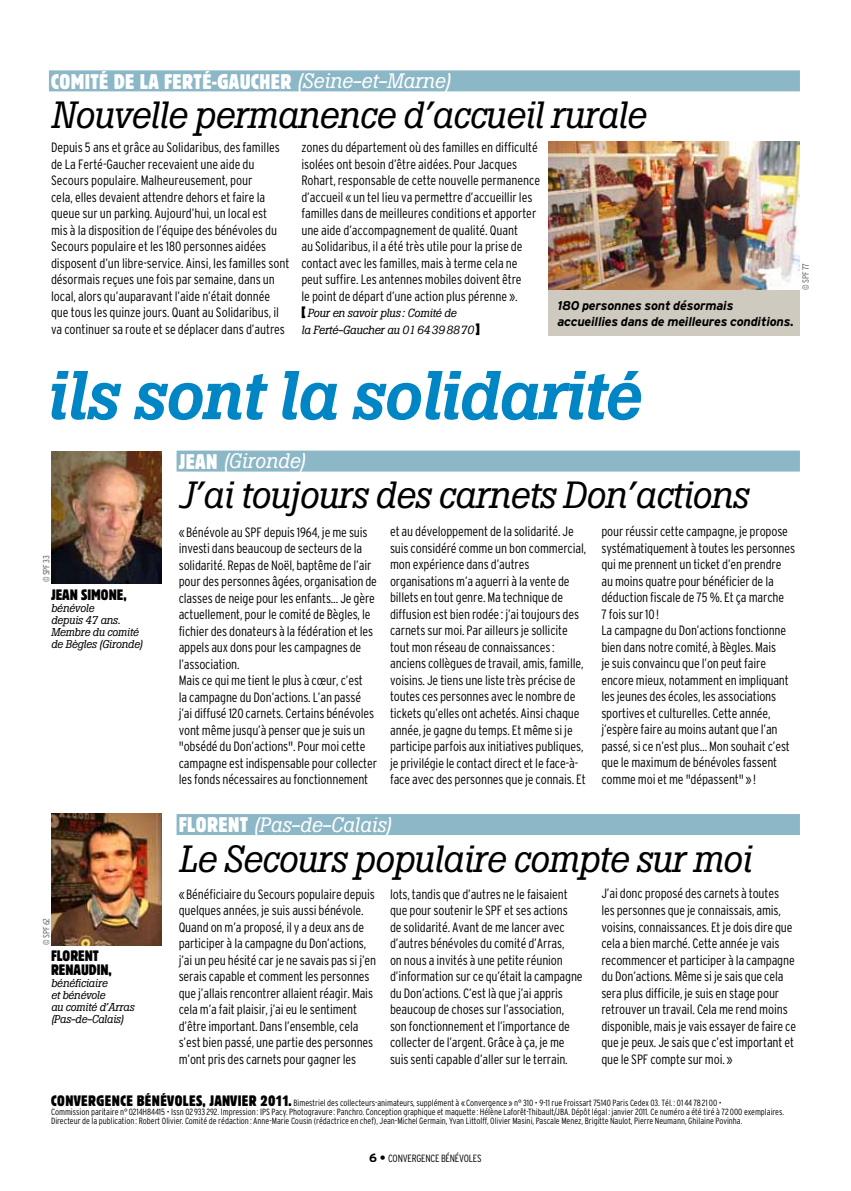
<style>
.page{position:relative;width:851px;height:1191px;background:#fff}
.page>*{position:absolute;margin:0;border:0;box-sizing:border-box;transform-origin:0 0}
.t1{font:italic 500 68.25px "Boton";letter-spacing:-.025em;color:#0085c5}
.t2{font:italic 37.5px "Boton";letter-spacing:-.015em;color:#000}
.t3{font:condensed 21px "Block BE";letter-spacing:.02em;color:#fff}
.t4{font:italic 20.7px "Boton";color:#fff}
.t5{font:condensed 15px/13.5px "Block BE";color:#000}
.t6{font:300 condensed 13.5px/16.5px "Interstate";letter-spacing:-.01em;color:#000}
.t7{font:italic 700 12.75px/16.2px "Interstate";letter-spacing:-.015em;color:#000}
.t8{font:italic 11.7px/16.5px "Boton";letter-spacing:-.015em;color:#000}
.t9{font:italic 11.25px/12px "Boton";letter-spacing:-.015em;color:#000}
.t10{font:300 condensed 10.5px "Interstate";color:#000}
.t11{font:300 condensed 9px/9px "Interstate";color:#000}
.t12{font:300 condensed 9px "Interstate";letter-spacing:-.02em;color:#58585a}
.s1{font-family:"Boton";font-style:italic;font-stretch:normal;font-size:20.7px}
.s2{font-family:"Block BE";font-style:normal;font-stretch:condensed;font-size:15px}
.s3{font-family:"Block BE";font-style:normal;font-stretch:condensed;font-size:21px}
.s4{font-family:"Block BE";font-weight:400;font-size:15px}
.s5{font-weight:700;font-stretch:normal;font-size:12px}
</style>
<div class="page">
<div style="left:176px;top:450px;width:623px;height:21px;background:#8cb7c6"></div>
<img style="left:51px;top:451px;width:111px;height:132px">
<div style="left:176px;top:814px;width:623px;height:21px;background:#8cb7c6"></div>
<img style="left:51px;top:814px;width:111px;height:131px">
<div style="left:49px;top:70px;width:750px;height:21px;background:#8cb7c6"></div>
<img style="left:549px;top:141px;width:250px;height:149px">
<div style="left:549px;top:290px;width:250px;height:46px;background:#cfcac0"></div>
<h3 class="t3" style="left:51px;top:69px;width:401px">COMITÉ DE LA FERTÉ-GAUCHER <span class="s1">(Seine-et-Marne)</span></h3>
<h2 class="t2" style="left:51px;top:93px;width:596px">Nouvelle permanence d’accueil rurale</h2>
<p class="t6" style="left:51px;top:139px;width:240px">Depuis 5 ans et grâce au Solidaribus, des familles de La Ferté-Gaucher recevaient une aide du Secours populaire. Malheureusement, pour<br>cela, elles devaient attendre dehors et faire la queue sur un parking. Aujourd’hui, un local est<br>mis à la disposition de l’équipe des bénévoles du Secours populaire et les 180 personnes aidées disposent d’un libre-service. Ainsi, les familles sont désormais reçues une fois par semaine, dans un local, alors qu’auparavant l’aide n’était donnée que tous les quinze jours. Quant au Solidaribus, il va continuer sa route et se déplacer dans d’autres</p>
<p class="t6" style="left:301px;top:139px;width:240px">zones du département où des familles en difficulté isolées ont besoin d’être aidées. Pour Jacques Rohart, responsable de cette nouvelle permanence d’accueil « un tel lieu va permettre d’accueillir les familles dans de meilleures conditions et apporter une aide d’accompagnement de qualité. Quant<br>au Solidaribus, il a été très utile pour la prise de contact avec les familles, mais à terme cela ne peut suffire. Les antennes mobiles doivent être<br>le point de départ d’une action plus pérenne ».</p>
<p class="t8" style="left:301px;top:305px;width:180px"><span class="s2">[</span> Pour en savoir plus: Comité de<br>la Ferté-Gaucher au 0164398870 <span class="s2">]</span></p>
<p class="t7" style="left:557px;top:297px;width:238px">180 personnes sont désormais accueillies dans de meilleures conditions.</p>
<p class="t12" style="left:800px;top:289px;width:28px;rotate:-90deg">© SPF 77</p>
<h1 class="t1" style="left:47px;top:356px;width:595px">ils sont la solidarité</h1>
<p class="t12" style="left:41px;top:582px;width:28px;rotate:-90deg">© SPF 33</p>
<p class="t5" style="left:51px;top:587px;width:77px">JEAN SIMONE,</p>
<p class="t9" style="left:51px;top:602px;width:93px">bénévole<br>depuis 47 ans.<br>Membre du comité de Bègles (Gironde)</p>
<p class="t12" style="left:41px;top:944px;width:28px;rotate:-90deg">© SPF 62</p>
<p class="t5" style="left:51px;top:949px;width:62px">FLORENT<br>RENAUDIN,</p>
<p class="t9" style="left:51px;top:977px;width:85px">bénéficiaire<br>et bénévole<br>au comité d’Arras (Pas-de-Calais)</p>
<h3 class="t4" style="left:179px;top:449px;width:129px"><span class="s3">JEAN</span> (Gironde)</h3>
<h2 class="t2" style="left:179px;top:473px;width:571px">J’ai toujours des carnets Don’actions</h2>
<p class="t6" style="left:179px;top:523px;width:200px">«Bénévole au SPF depuis 1964, je me suis investi dans beaucoup de secteurs de la solidarité. Repas de Noël, baptême de l’air pour des personnes âgées, organisation de classes de neige pour les enfants… Je gère actuellement, pour le comité de Bègles, le fichier des donateurs à la fédération et les appels aux dons pour les campagnes de l’association.<br>Mais ce qui me tient le plus à cœur, c’est<br>la campagne du Don’actions. L’an passé j’ai diffusé 120 carnets. Certains bénévoles vont même jusqu’à penser que je suis un "obsédé du Don’actions". Pour moi cette campagne est indispensable pour collecter les fonds nécessaires au fonctionnement</p>
<p class="t6" style="left:390px;top:523px;width:198px">et au développement de la solidarité. Je suis considéré comme un bon commercial, mon expérience dans d’autres organisations m’a aguerri à la vente de billets en tout genre. Ma technique de diffusion est bien rodée : j’ai toujours des carnets sur moi. Par ailleurs je sollicite tout mon réseau de connaissances: anciens collègues de travail, amis, famille, voisins. Je tiens une liste très précise de toutes ces personnes avec le nombre de tickets qu’elles ont achetés. Ainsi chaque année, je gagne du temps. Et même si je participe parfois aux initiatives publiques, je privilégie le contact direct et le face-à&shy;face avec des personnes que je connais. Et</p>
<p class="t6" style="left:601px;top:523px;width:195px">pour réussir cette campagne, je propose systématiquement à toutes les personnes qui me prennent un ticket d’en prendre au moins quatre pour bénéficier de la déduction fiscale de 75 %. Et ça marche<br>7 fois sur 10!<br>La campagne du Don’actions fonctionne bien dans notre comité, à Bègles. Mais<br>je suis convaincu que l’on peut faire encore mieux, notamment en impliquant les jeunes des écoles, les associations sportives et culturelles. Cette année, j’espère faire au moins autant que l’an passé, si ce n’est plus… Mon souhait c’est que le maximum de bénévoles fassent comme moi et me "dépassent" »!</p>
<h3 class="t4" style="left:179px;top:812px;width:214px"><span class="s3">FLORENT</span> (Pas-de-Calais)</h3>
<h2 class="t2" style="left:179px;top:837px;width:574px">Le Secours populaire compte sur moi</h2>
<p class="t6" style="left:179px;top:885px;width:199px">«Bénéficiaire du Secours populaire depuis quelques années, je suis aussi bénévole.<br>Quand on m’a proposé, il y a deux ans de participer à la campagne du Don’actions, j’ai un peu hésité car je ne savais pas si j’en serais capable et comment les personnes que j’allais rencontrer allaient réagir. Mais cela m’a fait plaisir, j’ai eu le sentiment d’être important. Dans l’ensemble, cela s’est bien passé, une partie des personnes m’ont pris des carnets pour gagner les</p>
<p class="t6" style="left:390px;top:885px;width:194px">lots, tandis que d’autres ne le faisaient que pour soutenir le SPF et ses actions<br>de solidarité. Avant de me lancer avec d’autres bénévoles du comité d’Arras,<br>on nous a invités à une petite réunion d’information sur ce qu’était la campagne du Don’actions. C’est là que j’ai appris beaucoup de choses sur l’association, son fonctionnement et l’importance de collecter de l’argent. Grâce à ça, je me suis senti capable d’aller sur le terrain.</p>
<p class="t6" style="left:601px;top:885px;width:196px">J’ai donc proposé des carnets à toutes<br>les personnes que je connaissais, amis, voisins, connaissances. Et je dois dire que cela a bien marché. Cette année je vais recommencer et participer à la campagne du Don’actions. Même si je sais que cela sera plus difficile, je suis en stage pour retrouver un travail. Cela me rend moins disponible, mais je vais essayer de faire ce que je peux. Je sais que c’est important et que le SPF compte sur moi.»</p>
<p class="t11" style="left:51px;top:1098px;width:734px"><span class="s4">CONVERGENCE BÉNÉVOLES, JANVIER 2011.</span> Bimestriel des collecteurs-animateurs, supplément à « Convergence » n° 310 • 9-11 rue Froissart 75140 Paris Cedex 03. Tél. : 01 44 78 21 00 •<br>Commission paritaire n° 0214H84415 • Issn 02 933 292. Impression : IPS Pacy. Photogravure : Panchro. Conception graphique et maquette : Hélène Laforêt-Thibault/JBA. Dépôt légal : janvier 2011. Ce numéro a été tiré à 72 000 exemplaires.<br>Directeur de la publication : Robert Olivier. Comité de rédaction : Anne-Marie Cousin (rédactrice en chef), Jean-Michel Germain, Yvan Littolff, Olivier Masini, Pascale Menez, Brigitte Naulot, Pierre Neumann, Ghilaine Povinha.</p>
<p class="t10" style="left:369px;top:1152px;width:105px"><span class="s5">6 •</span> Convergence bénévoles</p>
</div>
